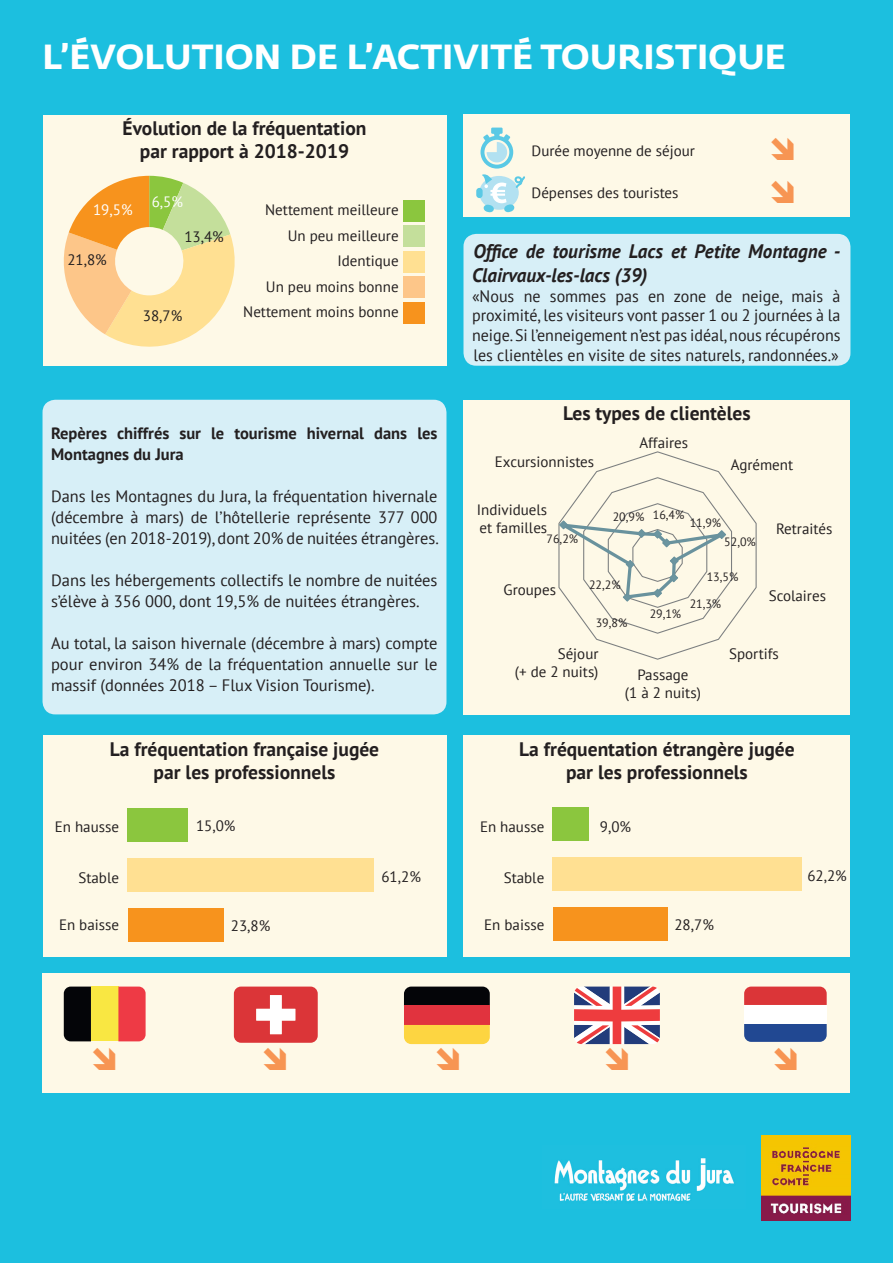
<style>
.page{position:relative;width:893px;height:1263px;background:#1cbfdf}
.page>*{position:absolute;margin:0;border:0;box-sizing:border-box;transform-origin:0 0}
.t1{font:700 34.5px "Fedra Sans Std";color:#fff}
.t2{font:700 19.5px "PT Sans";color:#231f20}
.t3{font:italic 700 19.5px/23.4px "PT Sans";color:#231f20}
.t4{font:16.5px/21px "PT Sans";color:#231f20;text-align:justify}
.t5{font:700 16.5px/21px "PT Sans";color:#231f20}
.t6{font:15px "PT Sans";color:#231f20}
.t7{font:15px "PT Sans";color:#fff}
.t8{font:12px "PT Sans";color:#231f20}
</style>
<div class="page">
<img style="left:761px;top:1135px;width:89px;height:85px">
<img style="left:554px;top:1158px;width:180px;height:44px">
<div style="left:463px;top:400px;width:387px;height:314px;background:#fef9e7"></div>
<svg style="left:558px;top:451px;width:199px;height:209px"></svg>
<div style="left:43px;top:115px;width:403px;height:251px;background:#fef9e7"></div>
<svg style="left:63px;top:176px;width:172px;height:171px"></svg>
<div style="left:463px;top:736px;width:387px;height:221px;background:#fef9e7"></div>
<div style="left:43px;top:736px;width:403px;height:221px;background:#fef9e7"></div>
<div style="left:43px;top:974px;width:807px;height:119px;background:#fef9e7"></div>
<div style="left:403px;top:200px;width:21px;height:21px;background:#8bc63e"></div>
<div style="left:403px;top:225px;width:21px;height:22px;background:#c4df9b"></div>
<div style="left:403px;top:251px;width:21px;height:21px;background:#ffe092"></div>
<div style="left:403px;top:276px;width:21px;height:22px;background:#fdc689"></div>
<div style="left:403px;top:302px;width:21px;height:21px;background:#f7931d"></div>
<div style="left:463px;top:115px;width:387px;height:102px;background:#fef9e7"></div>
<div style="left:476px;top:188px;width:7px;height:10px;background:#5ac9e5;border-radius:3px"></div>
<svg style="left:480px;top:128px;width:45px;height:85px"></svg>
<svg style="left:744px;top:986px;width:83px;height:19px"></svg>
<div style="left:744px;top:1005px;width:83px;height:18px;background:#fff"></div>
<svg style="left:64px;top:986px;width:27px;height:55px"></svg>
<div style="left:91px;top:986px;width:27px;height:55px;background:#f9e742"></div>
<svg style="left:118px;top:986px;width:28px;height:55px"></svg>
<svg style="left:404px;top:986px;width:86px;height:20px"></svg>
<div style="left:404px;top:1006px;width:86px;height:19px;background:#e1333e"></div>
<div style="left:463px;top:234px;width:387px;height:132px;background:#d7eff7;border-radius:13px"></div>
<div style="left:43px;top:400px;width:403px;height:314px;background:#d7eff7;border-radius:13px"></div>
<div style="left:128px;top:858px;width:246px;height:33px;background:#ffe092"></div>
<div style="left:128px;top:808px;width:60px;height:33px;background:#8bc63e"></div>
<div style="left:128px;top:908px;width:95px;height:33px;background:#f7931d"></div>
<div style="left:553px;top:857px;width:249px;height:34px;background:#ffe092"></div>
<div style="left:553px;top:807px;width:36px;height:34px;background:#8bc63e"></div>
<div style="left:553px;top:907px;width:115px;height:34px;background:#f7931d"></div>
<svg style="left:234px;top:986px;width:84px;height:57px"></svg>
<svg style="left:404px;top:1025px;width:86px;height:20px"></svg>
<svg style="left:574px;top:986px;width:86px;height:59px"></svg>
<svg style="left:744px;top:1023px;width:83px;height:19px"></svg>
<p class="t1" style="left:43px;top:36px;width:745px">L’ÉVOLUTION DE L’ACTIVITÉ TOURISTIQUE</p>
<p class="t2" style="left:123px;top:115px;width:245px">Évolution de la fréquentation</p>
<p class="t2" style="left:140px;top:138px;width:211px">par rapport à 2018-2019</p>
<p class="t7" style="left:93px;top:200px;width:41px">19,5%</p>
<p class="t6" style="left:67px;top:250px;width:41px">21,8%</p>
<p class="t7" style="left:152px;top:192px;width:33px">6,5%</p>
<p class="t6" style="left:184px;top:227px;width:41px">13,4%</p>
<p class="t6" style="left:143px;top:307px;width:41px">38,7%</p>
<p class="t6" style="left:265px;top:200px;width:135px">Nettement meilleure</p>
<p class="t6" style="left:288px;top:226px;width:112px">Un peu meilleure</p>
<p class="t6" style="left:337px;top:251px;width:63px">Identique</p>
<p class="t6" style="left:266px;top:277px;width:134px">Un peu moins bonne</p>
<p class="t6" style="left:243px;top:302px;width:157px">Nettement moins bonne</p>
<p class="t5" style="left:51px;top:423px;width:388px">Repères chiffrés sur le tourisme hivernal dans les<br>Montagnes du Jura</p>
<p class="t4" style="left:51px;top:486px;width:389px">Dans les Montagnes du Jura, la fréquentation hivernale (décembre à mars) de l’hôtellerie représente 377 000 nuitées (en 2018-2019), dont 20% de nuitées étrangères.</p>
<p class="t4" style="left:51px;top:570px;width:388px">Dans les hébergements collectifs le nombre de nuitées s’élève à 356 000, dont 19,5% de nuitées étrangères.</p>
<p class="t4" style="left:51px;top:633px;width:388px">Au total, la saison hivernale (décembre à mars) compte pour environ 34% de la fréquentation annuelle sur le massif (données 2018 – Flux Vision Tourisme).</p>
<p class="t2" style="left:110px;top:736px;width:271px">La fréquentation française jugée</p>
<p class="t2" style="left:154px;top:759px;width:183px">par les professionnels</p>
<p class="t6" style="left:531px;top:141px;width:165px">Durée moyenne de séjour</p>
<p class="t6" style="left:531px;top:183px;width:148px">Dépenses des touristes</p>
<p class="t3" style="left:472px;top:240px;width:370px">Office de tourisme Lacs et Petite Montagne -<br>Clairvaux-les-lacs (39)</p>
<p class="t4" style="left:472px;top:286px;width:370px;line-height:19.8px">«Nous ne sommes pas en zone de neige, mais à proximité, les visiteurs vont passer 1 ou 2 journées à la neige. Si l’enneigement n’est pas idéal, nous récupérons les clientèles en visite de sites naturels, randonnées.»</p>
<p class="t2" style="left:563px;top:400px;width:189px">Les types de clientèles</p>
<p class="t6" style="left:495px;top:452px;width:101px">Excursionnistes</p>
<p class="t6" style="left:477px;top:500px;width:72px">Individuels</p>
<p class="t6" style="left:479px;top:518px;width:69px">et familles</p>
<p class="t8" style="left:547px;top:531px;width:33px">76,2%</p>
<p class="t6" style="left:639px;top:433px;width:50px">Affaires</p>
<p class="t6" style="left:731px;top:455px;width:64px">Agrément</p>
<p class="t8" style="left:613px;top:509px;width:33px">20,9%</p>
<p class="t8" style="left:653px;top:507px;width:33px">16,4%</p>
<p class="t8" style="left:690px;top:515px;width:33px">11,9%</p>
<p class="t6" style="left:776px;top:519px;width:58px">Retraités</p>
<p class="t8" style="left:724px;top:534px;width:33px">52,0%</p>
<p class="t6" style="left:503px;top:580px;width:54px">Groupes</p>
<p class="t8" style="left:589px;top:578px;width:33px">22,2%</p>
<p class="t8" style="left:596px;top:615px;width:33px">39,8%</p>
<p class="t8" style="left:650px;top:606px;width:33px">29,1%</p>
<p class="t8" style="left:707px;top:569px;width:33px">13,5%</p>
<p class="t8" style="left:690px;top:596px;width:33px">21,3%</p>
<p class="t6" style="left:769px;top:586px;width:59px">Scolaires</p>
<p class="t6" style="left:558px;top:644px;width:42px">Séjour</p>
<p class="t6" style="left:515px;top:662px;width:85px">(+ de 2 nuits)</p>
<p class="t6" style="left:637px;top:665px;width:53px">Passage</p>
<p class="t6" style="left:625px;top:683px;width:77px">(1 à 2 nuits)</p>
<p class="t6" style="left:729px;top:644px;width:51px">Sportifs</p>
<p class="t2" style="left:519px;top:736px;width:277px">La fréquentation étrangère jugée</p>
<p class="t2" style="left:566px;top:759px;width:183px">par les professionnels</p>
<p class="t6" style="left:196px;top:816px;width:41px">15,0%</p>
<p class="t6" style="left:55px;top:817px;width:66px">En hausse</p>
<p class="t6" style="left:600px;top:817px;width:33px">9,0%</p>
<p class="t6" style="left:78px;top:868px;width:42px">Stable</p>
<p class="t6" style="left:59px;top:915px;width:62px">En baisse</p>
<p class="t6" style="left:480px;top:817px;width:66px">En hausse</p>
<p class="t6" style="left:381px;top:867px;width:41px">61,2%</p>
<p class="t6" style="left:504px;top:868px;width:42px">Stable</p>
<p class="t6" style="left:484px;top:915px;width:62px">En baisse</p>
<p class="t6" style="left:231px;top:916px;width:41px">23,8%</p>
<p class="t6" style="left:674px;top:915px;width:41px">28,7%</p>
<p class="t6" style="left:807px;top:866px;width:41px">62,2%</p>
</div>
